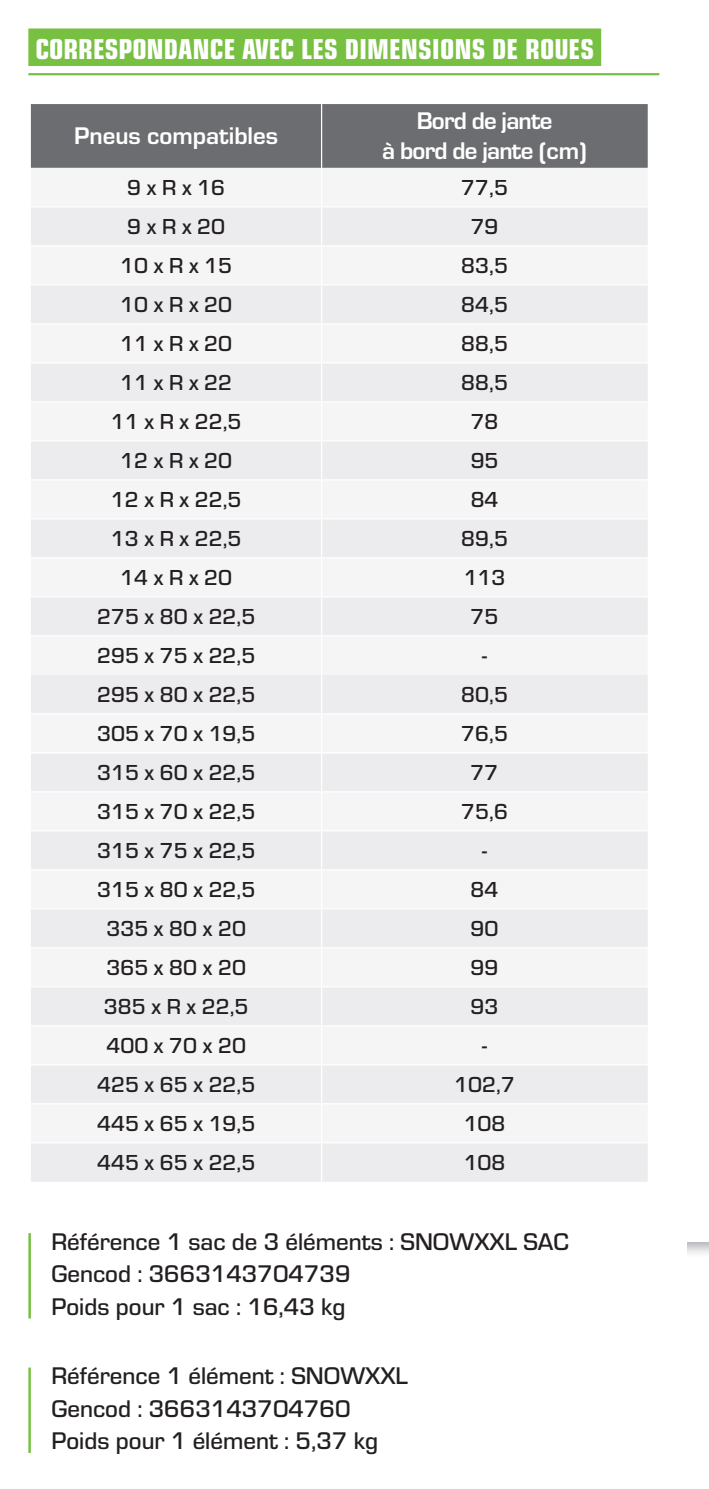
<style>
.page{position:relative;width:709px;height:1489px;background:#fff}
.page>*{position:absolute;margin:0;border:0;box-sizing:border-box;transform-origin:0 0}
.t1{font:700 condensed 27.5px "Eurostile";color:#fff}
.t2{font:500 25px/32.5px "Eurostile";color:#231f20}
.t3{font:700 25px/30px "Eurostile";letter-spacing:-.03em;color:#fff;text-align:center}
.t4{font:700 25px "Eurostile";color:#fff}
.t5{font:500 22.5px "Eurostile";color:#231f20}
</style>
<div class="page">
<div style="left:31px;top:104px;width:616px;height:64px;background:#6c6d70"></div>
<svg style="left:31px;top:208px;width:616px;height:427px;fill:#ececee"></svg>
<div style="left:31px;top:674px;width:616px;height:507px;background:#ececee"></div>
<svg style="left:31px;top:714px;width:616px;height:428px;fill:#f5f5f6"></svg>
<hr style="left:321px;top:104px;width:1px;height:64px;background:#fff">
<hr style="left:321px;top:207px;width:1px;height:38px;background:#fff">
<hr style="left:31px;top:245px;width:290px;height:1px;background:#fff">
<hr style="left:321px;top:245px;width:326px;height:1px;background:#fff">
<hr style="left:321px;top:246px;width:1px;height:38px;background:#fff">
<hr style="left:31px;top:284px;width:290px;height:1px;background:#fff">
<hr style="left:321px;top:284px;width:326px;height:1px;background:#fff">
<hr style="left:321px;top:285px;width:1px;height:38px;background:#fff">
<hr style="left:31px;top:323px;width:290px;height:1px;background:#fff">
<hr style="left:321px;top:323px;width:326px;height:1px;background:#fff">
<hr style="left:321px;top:324px;width:1px;height:38px;background:#fff">
<hr style="left:31px;top:362px;width:290px;height:1px;background:#fff">
<hr style="left:321px;top:362px;width:326px;height:1px;background:#fff">
<hr style="left:321px;top:363px;width:1px;height:38px;background:#fff">
<hr style="left:31px;top:401px;width:290px;height:1px;background:#fff">
<hr style="left:321px;top:401px;width:326px;height:1px;background:#fff">
<hr style="left:321px;top:402px;width:1px;height:38px;background:#fff">
<hr style="left:31px;top:440px;width:290px;height:1px;background:#fff">
<hr style="left:321px;top:440px;width:326px;height:1px;background:#fff">
<hr style="left:321px;top:441px;width:1px;height:38px;background:#fff">
<hr style="left:31px;top:479px;width:290px;height:1px;background:#fff">
<hr style="left:321px;top:479px;width:326px;height:1px;background:#fff">
<hr style="left:321px;top:480px;width:1px;height:38px;background:#fff">
<hr style="left:31px;top:518px;width:290px;height:1px;background:#fff">
<hr style="left:321px;top:518px;width:326px;height:1px;background:#fff">
<hr style="left:321px;top:519px;width:1px;height:38px;background:#fff">
<hr style="left:31px;top:557px;width:290px;height:1px;background:#fff">
<hr style="left:321px;top:557px;width:326px;height:1px;background:#fff">
<hr style="left:321px;top:558px;width:1px;height:38px;background:#fff">
<hr style="left:31px;top:596px;width:290px;height:1px;background:#fff">
<hr style="left:321px;top:596px;width:326px;height:1px;background:#fff">
<hr style="left:321px;top:597px;width:1px;height:38px;background:#fff">
<hr style="left:321px;top:674px;width:1px;height:39px;background:#fff">
<hr style="left:321px;top:714px;width:1px;height:38px;background:#fff">
<hr style="left:321px;top:753px;width:1px;height:38px;background:#fff">
<hr style="left:321px;top:792px;width:1px;height:38px;background:#fff">
<hr style="left:321px;top:831px;width:1px;height:38px;background:#fff">
<hr style="left:321px;top:870px;width:1px;height:38px;background:#fff">
<hr style="left:321px;top:909px;width:1px;height:38px;background:#fff">
<hr style="left:321px;top:948px;width:1px;height:38px;background:#fff">
<hr style="left:321px;top:987px;width:1px;height:38px;background:#fff">
<hr style="left:321px;top:1026px;width:1px;height:38px;background:#fff">
<hr style="left:321px;top:1065px;width:1px;height:38px;background:#fff">
<hr style="left:321px;top:1104px;width:1px;height:38px;background:#fff">
<hr style="left:321px;top:1143px;width:1px;height:38px;background:#fff">
<hr style="left:31px;top:713px;width:290px;height:1px;background:#fff">
<hr style="left:321px;top:713px;width:326px;height:1px;background:#fff">
<hr style="left:31px;top:752px;width:290px;height:1px;background:#fff">
<hr style="left:321px;top:752px;width:326px;height:1px;background:#fff">
<hr style="left:31px;top:791px;width:290px;height:1px;background:#fff">
<hr style="left:321px;top:791px;width:326px;height:1px;background:#fff">
<hr style="left:31px;top:830px;width:290px;height:1px;background:#fff">
<hr style="left:321px;top:830px;width:326px;height:1px;background:#fff">
<hr style="left:31px;top:869px;width:290px;height:1px;background:#fff">
<hr style="left:321px;top:869px;width:326px;height:1px;background:#fff">
<hr style="left:31px;top:908px;width:290px;height:1px;background:#fff">
<hr style="left:321px;top:908px;width:326px;height:1px;background:#fff">
<hr style="left:31px;top:947px;width:290px;height:1px;background:#fff">
<hr style="left:321px;top:947px;width:326px;height:1px;background:#fff">
<hr style="left:31px;top:986px;width:290px;height:1px;background:#fff">
<hr style="left:321px;top:986px;width:326px;height:1px;background:#fff">
<hr style="left:31px;top:1025px;width:290px;height:1px;background:#fff">
<hr style="left:321px;top:1025px;width:326px;height:1px;background:#fff">
<hr style="left:31px;top:1064px;width:290px;height:1px;background:#fff">
<hr style="left:321px;top:1064px;width:326px;height:1px;background:#fff">
<hr style="left:31px;top:1103px;width:290px;height:1px;background:#fff">
<hr style="left:321px;top:1103px;width:326px;height:1px;background:#fff">
<hr style="left:31px;top:1142px;width:290px;height:1px;background:#fff">
<hr style="left:321px;top:1142px;width:326px;height:1px;background:#fff">
<div style="left:28px;top:28px;width:573px;height:38px;background:#77c042"></div>
<hr style="left:28px;top:73px;width:631px;height:2px;background:#77c042">
<hr style="left:28px;top:1367px;width:3px;height:85px;background:#77c042">
<hr style="left:28px;top:1232px;width:3px;height:86px;background:#77c042">
<p class="t1" style="left:35px;top:32px;width:560px">CORRESPONDANCE AVEC LES DIMENSIONS DE ROUES</p>
<p class="t4" style="left:74px;top:118px;width:205px">Pneus compatibles</p>
<p class="t3" style="left:382px;top:104px;width:206px">Bord de jante<br>à bord de jante (cm)</p>
<p class="t5" style="left:127px;top:172px;width:99px">9 x R x 16</p>
<p class="t5" style="left:461px;top:172px;width:48px">77,5</p>
<p class="t5" style="left:127px;top:211px;width:99px">9 x R x 20</p>
<p class="t5" style="left:470px;top:211px;width:29px">79</p>
<p class="t5" style="left:120px;top:250px;width:113px">10 x R x 15</p>
<p class="t5" style="left:461px;top:250px;width:48px">83,5</p>
<p class="t5" style="left:120px;top:289px;width:113px">10 x R x 20</p>
<p class="t5" style="left:461px;top:289px;width:48px">84,5</p>
<p class="t5" style="left:120px;top:328px;width:113px">11 x R x 20</p>
<p class="t5" style="left:461px;top:328px;width:48px">88,5</p>
<p class="t5" style="left:120px;top:367px;width:113px">11 x R x 22</p>
<p class="t5" style="left:461px;top:367px;width:48px">88,5</p>
<p class="t5" style="left:111px;top:406px;width:132px">11 x R x 22,5</p>
<p class="t5" style="left:470px;top:406px;width:29px">78</p>
<p class="t5" style="left:120px;top:445px;width:113px">12 x R x 20</p>
<p class="t5" style="left:470px;top:445px;width:29px">95</p>
<p class="t5" style="left:111px;top:484px;width:132px">12 x R x 22,5</p>
<p class="t5" style="left:470px;top:484px;width:29px">84</p>
<p class="t5" style="left:111px;top:523px;width:132px">13 x R x 22,5</p>
<p class="t5" style="left:461px;top:523px;width:48px">89,5</p>
<p class="t5" style="left:120px;top:562px;width:113px">14 x R x 20</p>
<p class="t5" style="left:463px;top:562px;width:43px">113</p>
<p class="t5" style="left:97px;top:601px;width:160px">275 x 80 x 22,5</p>
<p class="t5" style="left:470px;top:601px;width:29px">75</p>
<p class="t5" style="left:97px;top:640px;width:160px">295 x 75 x 22,5</p>
<p class="t5" style="left:482px;top:640px;width:6px">-</p>
<p class="t5" style="left:97px;top:679px;width:160px">295 x 80 x 22,5</p>
<p class="t5" style="left:461px;top:679px;width:48px">80,5</p>
<p class="t5" style="left:97px;top:717px;width:160px">305 x 70 x 19,5</p>
<p class="t5" style="left:461px;top:717px;width:48px">76,5</p>
<p class="t5" style="left:97px;top:756px;width:160px">315 x 60 x 22,5</p>
<p class="t5" style="left:470px;top:756px;width:29px">77</p>
<p class="t5" style="left:97px;top:795px;width:160px">315 x 70 x 22,5</p>
<p class="t5" style="left:461px;top:795px;width:48px">75,6</p>
<p class="t5" style="left:97px;top:834px;width:160px">315 x 75 x 22,5</p>
<p class="t5" style="left:482px;top:834px;width:6px">-</p>
<p class="t5" style="left:97px;top:873px;width:160px">315 x 80 x 22,5</p>
<p class="t5" style="left:470px;top:873px;width:29px">84</p>
<p class="t5" style="left:106px;top:912px;width:141px">335 x 80 x 20</p>
<p class="t5" style="left:470px;top:912px;width:29px">90</p>
<p class="t5" style="left:106px;top:951px;width:141px">365 x 80 x 20</p>
<p class="t5" style="left:470px;top:951px;width:29px">99</p>
<p class="t5" style="left:104px;top:990px;width:146px">385 x R x 22,5</p>
<p class="t5" style="left:470px;top:990px;width:29px">93</p>
<p class="t5" style="left:106px;top:1029px;width:141px">400 x 70 x 20</p>
<p class="t5" style="left:482px;top:1029px;width:6px">-</p>
<p class="t5" style="left:97px;top:1068px;width:160px">425 x 65 x 22,5</p>
<p class="t5" style="left:454px;top:1068px;width:62px">102,7</p>
<p class="t5" style="left:97px;top:1107px;width:160px">445 x 65 x 19,5</p>
<p class="t5" style="left:463px;top:1107px;width:43px">108</p>
<p class="t5" style="left:97px;top:1146px;width:160px">445 x 65 x 22,5</p>
<p class="t5" style="left:463px;top:1146px;width:43px">108</p>
<p class="t2" style="left:51px;top:1223px;width:519px">Référence 1 sac de 3 éléments : SNOWXXL SAC<br>Gencod : 3663143704739<br>Poids pour 1 sac : 16,43 kg</p>
<p class="t2" style="left:51px;top:1358px;width:358px">Référence 1 élément : SNOWXXL<br>Gencod : 3663143704760<br>Poids pour 1 élément : 5,37 kg</p>
</div>
